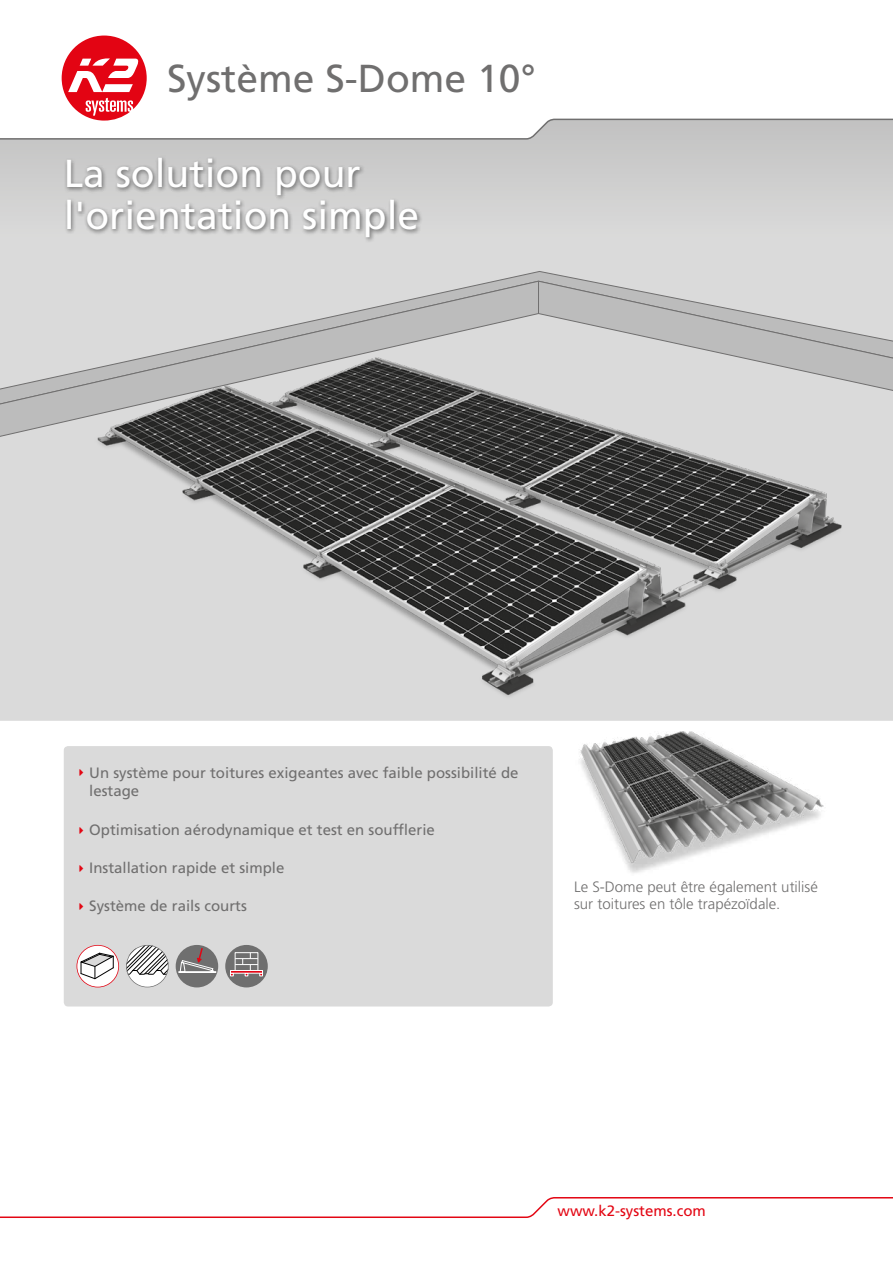
<style>
.page{position:relative;width:893px;height:1263px;background:#fff}
.page>*{position:absolute;margin:0;border:0;box-sizing:border-box;transform-origin:0 0}
.t1{font:39px/42px "Frutiger LT Std";color:#fff}
.t2{font:39px "Frutiger LT Std";color:#706f6f}
.t3{font:15px/18px "Frutiger LT Std";color:#706f6f}
.t4{font:300 15px/16.5px "Frutiger LT Std";color:#706f6f}
.t5{font:15px "Frutiger LT Std";color:#e30613}
</style>
<div class="page">
<div style="left:0;top:97px;width:893px;height:374px;background:linear-gradient(to right,#d4d4d4,#d2d2d2)"></div>
<div style="left:0;top:440px;width:893px;height:281px;background:#dadada"></div>
<div style="left:0;top:271px;width:893px;height:9px;background:#dadada"></div>
<svg style="left:0;top:280px;width:893px;height:160px;background:#cbcbcb"></svg>
<hr style="left:538px;top:281px;width:1px;height:32px;background:#706f6f">
<div style="left:64px;top:746px;width:489px;height:260px;background:#dadada;border-radius:4px"></div>
<div style="left:176px;top:945px;width:42px;height:42px;background:#6f6f6f;border-radius:50%"></div>
<div style="left:178px;top:971px;width:38px;height:2px;border:1px solid #fff"></div>
<svg style="left:179px;top:947px;width:35px;height:25px"></svg>
<div style="left:225px;top:945px;width:43px;height:42px;background:#6f6f6f;border-radius:50%"></div>
<div style="left:235px;top:952px;width:23px;height:19px;border:1px solid #fff"></div>
<svg style="left:230px;top:953px;width:33px;height:23px"></svg>
<div style="left:64px;top:155px;width:359px;height:88px;background:#000;opacity:.5"></div>
<img style="left:95px;top:357px;width:748px;height:342px">
<svg style="left:126px;top:945px;width:43px;height:42px"></svg>
<svg style="left:77px;top:945px;width:42px;height:42px"></svg>
<img style="left:579px;top:731px;width:245px;height:142px">
<svg style="left:0;top:36px;width:893px;height:104px"></svg>
<svg style="left:0;top:1197px;width:893px;height:21px"></svg>
<h1 class="t2" style="left:167px;top:56px;width:370px">Système S-Dome 10°</h1>
<h1 class="t1" style="left:64px;top:153px;width:357px">La solution pour l'orientation simple</h1>
<p class="t3" style="left:89px;top:764px;width:431px">Un système pour toitures exigeantes avec faible possibilité de lestage</p>
<p class="t3" style="left:89px;top:821px;width:347px">Optimisation aérodynamique et test en soufflerie</p>
<p class="t3" style="left:89px;top:859px;width:197px">Installation rapide et simple</p>
<p class="t3" style="left:89px;top:897px;width:159px">Système de rails courts</p>
<p class="t4" style="left:574px;top:879px;width:245px">Le S-Dome peut être également utilisé sur toitures en tôle trapézoïdale.</p>
<p class="t5" style="left:558px;top:1202px;width:150px">www.k2-systems.com</p>
</div>
